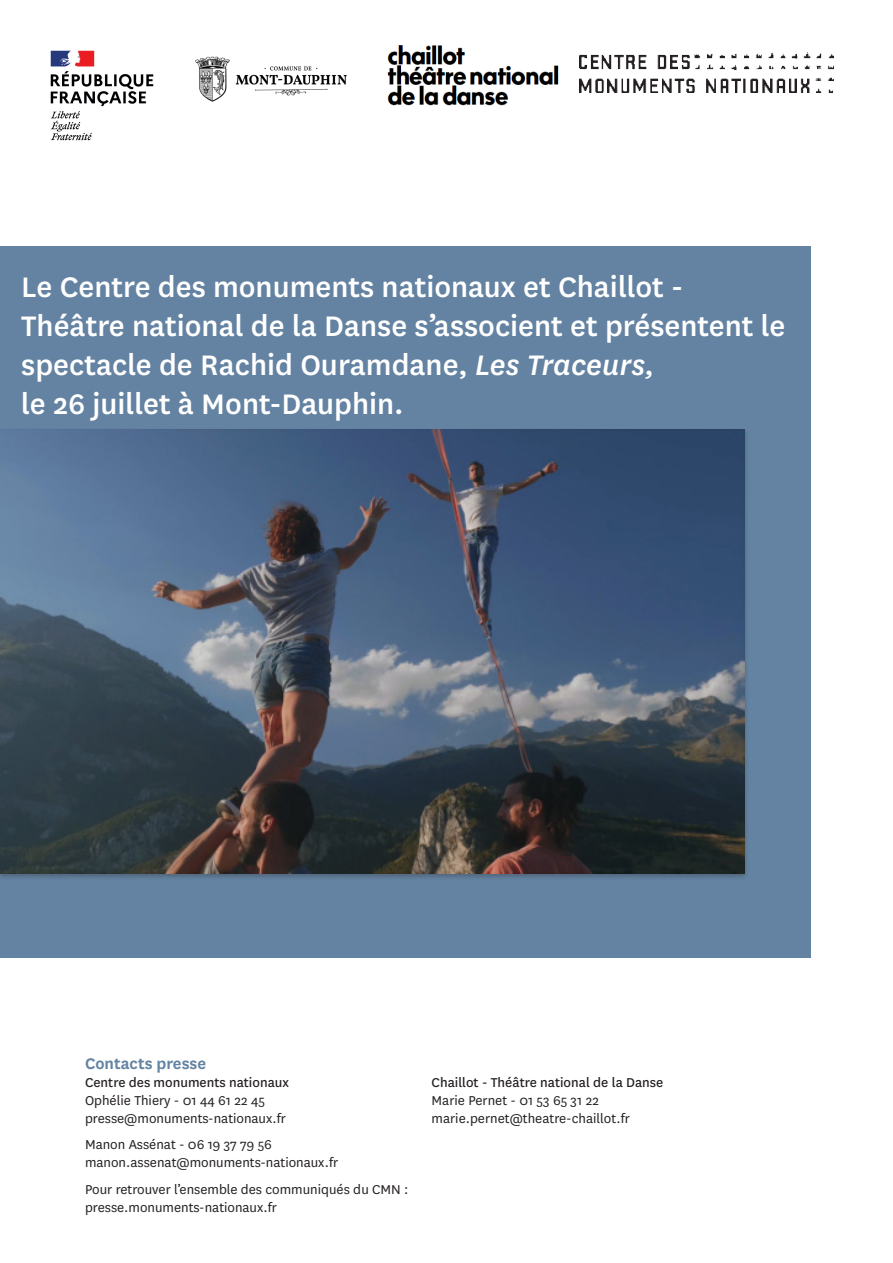
<style>
.page{position:relative;width:893px;height:1263px;background:#fff}
.page>*{position:absolute;margin:0;border:0;box-sizing:border-box;transform-origin:0 0}
.t1{font:500 33px/39px "National";color:#fff}
.infos_intermédiaires{font:600 18px "National";color:#6483a2}
.t2{font:15px/18px "National";color:#231f20}
.t3{font:15px "National";color:#231f20}
.s1{font-style:italic}
</style>
<div class="page">
<img style="left:579px;top:52px;width:255px;height:40px">
<div style="left:0;top:247px;width:810px;height:711px;background:#6483a2"></div>
<img style="left:50px;top:50px;width:104px;height:91px">
<div style="left:0;top:428px;width:749px;height:453px;background:#231f20;opacity:.3"></div>
<img style="left:0;top:430px;width:744px;height:443px">
<img style="left:387px;top:45px;width:172px;height:61px">
<img style="left:195px;top:56px;width:152px;height:46px">
<p class="t1" style="left:21px;top:265px;width:765px">Le Centre des monuments nationaux et Chaillot -<br>Théâtre national de la Danse s’associent et présentent le spectacle de Rachid Ouramdane, <span class="s1">Les Traceurs,</span></p>
<p class="t1" style="left:21px;top:382px;width:384px">le 26 juillet à Mont-Dauphin.</p>
<p class="infos_intermédiaires" style="left:85px;top:1051px;width:123px">Contacts presse</p>
<p class="t3" style="left:85px;top:1072px;width:205px">Centre des monuments nationaux</p>
<p class="t2" style="left:85px;top:1091px;width:202px">Ophélie Thiery - 01 44 61 22 45 presse@monuments-nationaux.fr</p>
<p class="t2" style="left:85px;top:1135px;width:255px">Manon Assénat - 06 19 37 79 56 manon.assenat@monuments-nationaux.fr</p>
<p class="t2" style="left:85px;top:1180px;width:325px">Pour retrouver l’ensemble des communiqués du CMN :</p>
<p class="t2" style="left:85px;top:1198px;width:193px">presse.monuments-nationaux.fr</p>
<p class="t3" style="left:432px;top:1073px;width:233px">Chaillot - Théâtre national de la Danse</p>
<p class="t2" style="left:432px;top:1091px;width:200px">Marie Pernet - 01 53 65 31 22 marie.pernet@theatre-chaillot.fr</p>
</div>
